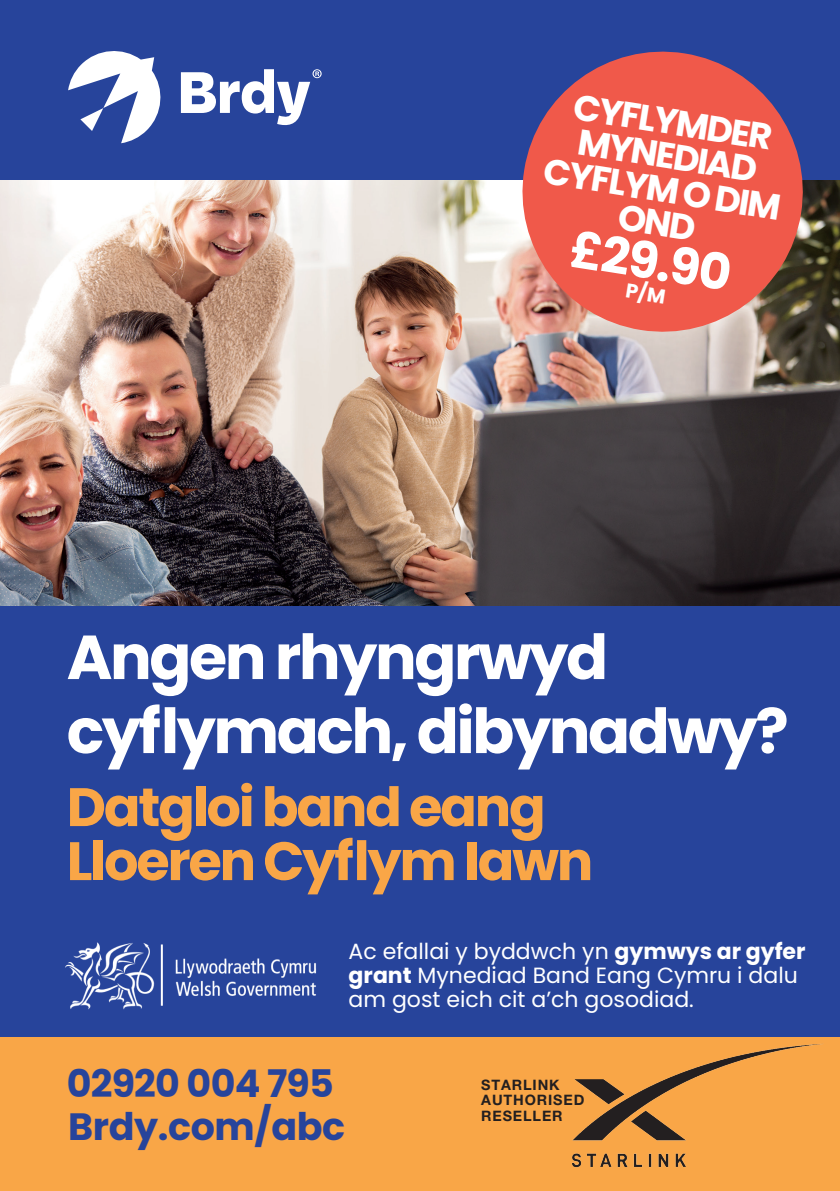
<style>
.page{position:relative;width:840px;height:1191px;background:#fff}
.page>*{position:absolute;margin:0;border:0;box-sizing:border-box;transform-origin:0 0}
.t1{font:700 62px/74px "Poppins";letter-spacing:-.04em;color:#fff}
.t2{font:700 54px/54px "Poppins";letter-spacing:-.04em;color:#f9a647}
.t3{font:700 50px "Poppins";color:#fff}
.t4{font:700 38px "Poppins";letter-spacing:-.02em;color:#27449b}
.t5{font:700 36px/34px "Poppins";color:#fff;text-align:center}
.t6{font:22px/24px "Poppins";color:#fff}
.t7{font:700 14.4px "Helvetica Neue LT Pro";letter-spacing:.06em;color:#231f20}
.s1{font-weight:700}
</style>
<div class="page">
<div style="left:0;top:0;width:839px;height:1049px;background:#27449b"></div>
<div style="left:0;top:1037px;width:839px;height:154px;background:#f9a647"></div>
<svg style="left:68px;top:51px;width:93px;height:92px"></svg>
<svg style="left:181px;top:69px;width:140px;height:57px"></svg>
<img style="left:0;top:180px;width:839px;height:426px">
<svg style="left:512px;top:51px;width:300px;height:291px;background:#ca5f5e"></svg>
<img style="left:571px;top:1044px;width:251px;height:124px">
<img style="left:65px;top:943px;width:97px;height:67px">
<img style="left:175px;top:958px;width:142px;height:38px">
<hr style="left:161px;top:944px;width:2px;height:61px;background:#fff">
<svg style="left:625px;top:280px;width:40px;height:24px"></svg>
<p class="t5" style="left:557px;top:87px;width:241px;rotate:9deg">CYFLYMDER<br>MYNEDIAD<br>CYFLYM O DIM<br>OND</p>
<p class="t3" style="left:574px;top:220px;width:164px;rotate:9deg">£29.90</p>
<p class="t1" style="left:67px;top:620px;width:723px">Angen rhyngrwyd cyflymach, dibynadwy?</p>
<p class="t2" style="left:67px;top:780px;width:528px">Datgloi band eang<br>Lloeren Cyflym Iawn</p>
<p class="t6" style="left:348px;top:939px;width:458px">Ac efallai y byddwch yn <span class="s1">gymwys ar gyfer grant</span> Mynediad Band Eang Cymru i dalu am gost eich cit a’ch gosodiad.</p>
<p class="t4" style="left:67px;top:1062px;width:268px">02920 004 795</p>
<p class="t4" style="left:68px;top:1104px;width:278px">Brdy.com/abc</p>
<p class="t7" style="left:481px;top:1075px;width:80px">STARLINK</p>
<p class="t7" style="left:481px;top:1091px;width:104px">AUTHORISED</p>
<p class="t7" style="left:481px;top:1106px;width:83px">RESELLER</p>
</div>
